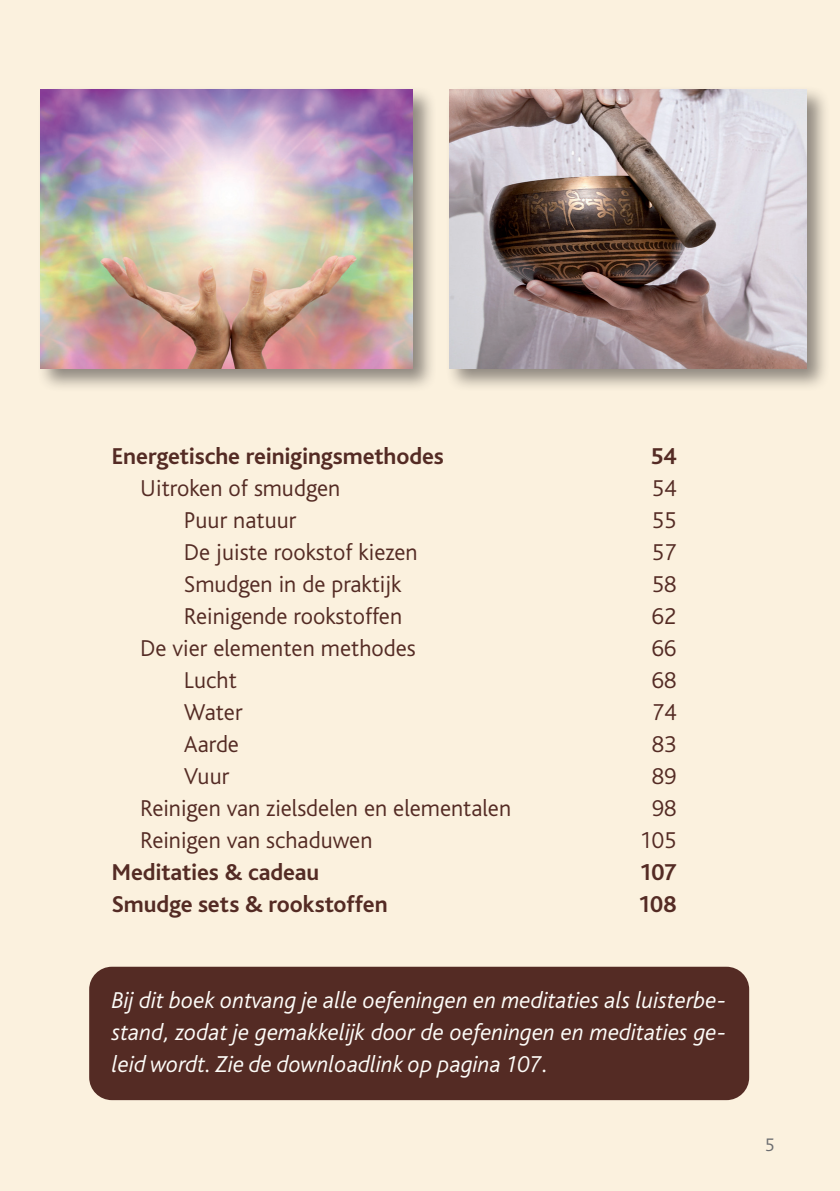
<style>
.page{position:relative;width:840px;height:1191px;background:#fff}
.page>*{position:absolute;margin:0;border:0;box-sizing:border-box;transform-origin:0 0}
.t1{font:300 24px "Bliss";color:#542b24}
.t2{font:italic 300 24px/32px "Bliss";color:#fdfcf8;text-align:justify}
.t3{font:700 24px "Bliss";letter-spacing:-.005em;color:#542b24}
.t4{font:300 19px "Bliss";color:#6c6d70}
</style>
<div class="page">
<div style="left:0;top:0;width:839px;height:1191px;background:#fbf1de"></div>
<div style="left:89px;top:966px;width:659px;height:134px;background:#542b24;border-radius:23px"></div>
<div style="left:37px;top:85px;width:399px;height:308px;background:#231f20;opacity:.5"></div>
<img style="left:40px;top:89px;width:372px;height:279px">
<div style="left:445px;top:85px;width:385px;height:307px;background:#231f20;opacity:.5"></div>
<img style="left:449px;top:89px;width:357px;height:279px">
<p class="t3" style="left:112px;top:443px;width:333px">Energetische reinigingsmethodes</p>
<p class="t3" style="left:650px;top:443px;width:27px">54</p>
<p class="t1" style="left:140px;top:475px;width:201px">Uitroken of smudgen</p>
<p class="t1" style="left:651px;top:475px;width:26px">54</p>
<p class="t1" style="left:184px;top:507px;width:114px">Puur natuur</p>
<p class="t1" style="left:651px;top:507px;width:26px">55</p>
<p class="t1" style="left:184px;top:539px;width:235px">De juiste rookstof kiezen</p>
<p class="t1" style="left:651px;top:539px;width:26px">57</p>
<p class="t1" style="left:184px;top:571px;width:219px">Smudgen in de praktijk</p>
<p class="t1" style="left:651px;top:571px;width:26px">58</p>
<p class="t1" style="left:184px;top:603px;width:219px">Reinigende rookstoffen</p>
<p class="t1" style="left:651px;top:603px;width:26px">62</p>
<p class="t1" style="left:140px;top:635px;width:277px">De vier elementen methodes</p>
<p class="t1" style="left:651px;top:635px;width:26px">66</p>
<p class="t1" style="left:184px;top:667px;width:54px">Lucht</p>
<p class="t1" style="left:651px;top:667px;width:26px">68</p>
<p class="t1" style="left:184px;top:699px;width:60px">Water</p>
<p class="t1" style="left:651px;top:699px;width:26px">74</p>
<p class="t1" style="left:184px;top:731px;width:57px">Aarde</p>
<p class="t1" style="left:651px;top:731px;width:26px">83</p>
<p class="t1" style="left:184px;top:763px;width:47px">Vuur</p>
<p class="t1" style="left:651px;top:763px;width:26px">89</p>
<p class="t1" style="left:140px;top:795px;width:372px">Reinigen van zielsdelen en elementalen</p>
<p class="t1" style="left:651px;top:795px;width:26px">98</p>
<p class="t1" style="left:140px;top:827px;width:233px">Reinigen van schaduwen</p>
<p class="t1" style="left:639px;top:827px;width:39px">105</p>
<p class="t3" style="left:112px;top:859px;width:209px">Meditaties &amp; cadeau</p>
<p class="t3" style="left:638px;top:859px;width:39px">107</p>
<p class="t3" style="left:112px;top:891px;width:277px">Smudge sets &amp; rookstoffen</p>
<p class="t3" style="left:637px;top:891px;width:40px">108</p>
<p class="t2" style="left:112px;top:984px;width:615px">Bij dit boek ontvang je alle oefeningen en meditaties als luisterbe&shy;stand, zodat je gemakkelijk door de oefeningen en meditaties ge&shy;leid wordt. Zie de downloadlink op pagina 107.</p>
<p class="t4" style="left:764px;top:1135px;width:11px">5</p>
</div>
